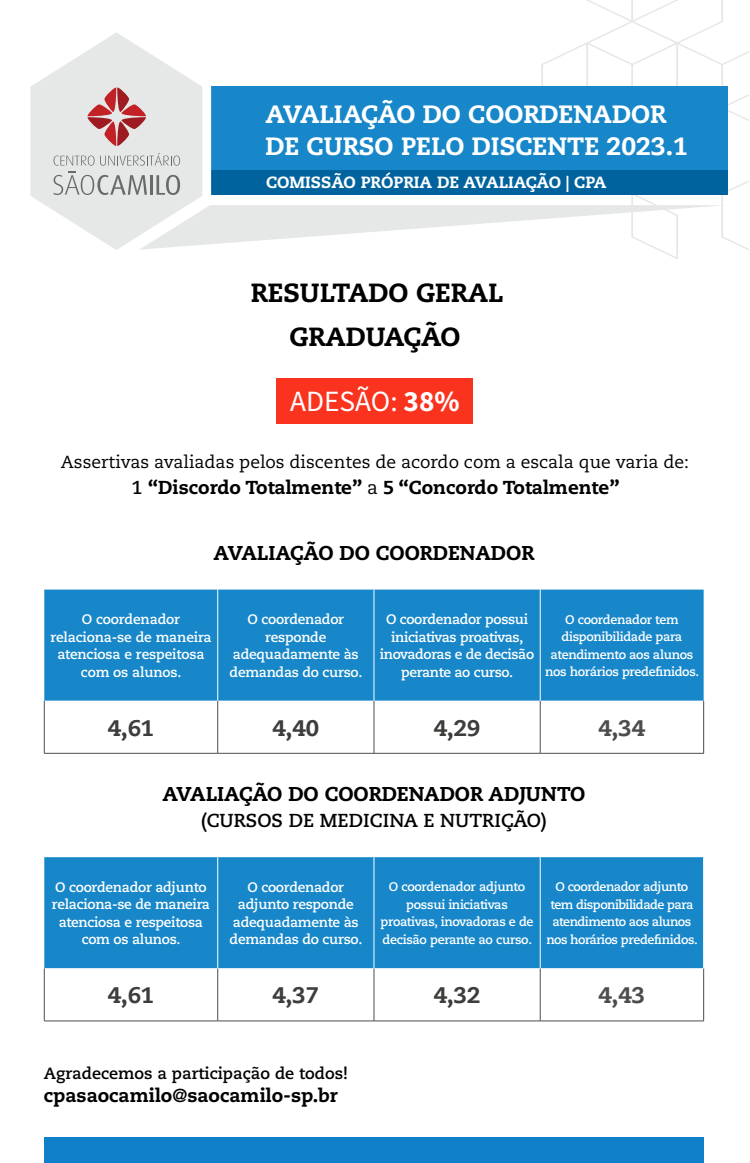
<style>
.page{position:relative;width:750px;height:1163px;background:#fff}
.page>*{position:absolute;margin:0;border:0;box-sizing:border-box;transform-origin:0 0}
.t1{font:29.38px "Source Sans Variable";color:#fff}
.t2{font:800 26.25px "Caecilia LT Std";color:#000}
.t3{font:800 25px/32.5px "Caecilia LT Std";color:#fff}
.t4{font:800 22.5px "Caecilia LT Std";color:#3d3d3b}
.t5{font:800 22.5px "Caecilia LT Std";color:#4d4d4f}
.t6{font:800 20px "Caecilia LT Std";color:#000}
.t7{font:800 18.75px "Caecilia LT Std";color:#000}
.t8{font:700 18.75px "Caecilia LT Std";color:#000}
.t9{font:17.5px "Caecilia LT Std";color:#000}
.t10{font:700 16.25px "Caecilia LT Std";color:#000}
.t11{font:800 16.25px "Caecilia LT Std";color:#fff}
.t12{font:700 13.75px/17.5px "Caecilia LT Std";letter-spacing:-.02em;color:#fff;text-align:center}
.t13{font:700 12.5px/17.5px "Caecilia LT Std";letter-spacing:-.025em;color:#fff;text-align:center}
.s1{font-weight:700}
.s2{font-weight:400}
</style>
<div class="page">
<div style="left:44px;top:1137px;width:660px;height:25px;background:#0f80c9"></div>
<svg style="left:496px;top:0;width:253px;height:259px"></svg>
<div style="left:116px;top:87px;width:612px;height:87px;background:#1787c9"></div>
<div style="left:186px;top:170px;width:542px;height:25px;background:#00639e"></div>
<svg style="left:30px;top:33px;width:185px;height:217px"></svg>
<svg style="left:53px;top:85px;width:127px;height:110px;background:#d7caca"></svg>
<svg style="left:139px;top:205px;width:588px;height:45px"></svg>
<div style="left:277px;top:378px;width:196px;height:46px;background:#fa331f"></div>
<div style="left:44px;top:589px;width:660px;height:111px;background:#1787c9"></div>
<svg style="left:45px;top:700px;width:658px;height:53px"></svg>
<hr style="left:44px;top:700px;width:1px;height:53px;background:#4d4d4f">
<hr style="left:218px;top:700px;width:1px;height:53px;background:#4d4d4f">
<hr style="left:374px;top:700px;width:1px;height:53px;background:#4d4d4f">
<hr style="left:540px;top:700px;width:1px;height:53px;background:#4d4d4f">
<hr style="left:703px;top:700px;width:1px;height:53px;background:#4d4d4f">
<hr style="left:44px;top:753px;width:174px;height:1px;background:#4d4d4f">
<hr style="left:218px;top:753px;width:156px;height:1px;background:#4d4d4f">
<hr style="left:374px;top:753px;width:166px;height:1px;background:#4d4d4f">
<hr style="left:540px;top:753px;width:164px;height:1px;background:#4d4d4f">
<hr style="left:218px;top:589px;width:1px;height:111px;background:#fff">
<hr style="left:374px;top:589px;width:1px;height:111px;background:#fff">
<hr style="left:540px;top:589px;width:1px;height:111px;background:#fff">
<div style="left:44px;top:857px;width:659px;height:111px;background:#1787c9"></div>
<svg style="left:45px;top:968px;width:658px;height:52px"></svg>
<hr style="left:44px;top:968px;width:1px;height:52px;background:#4d4d4f">
<hr style="left:218px;top:968px;width:1px;height:52px;background:#4d4d4f">
<hr style="left:374px;top:968px;width:1px;height:52px;background:#4d4d4f">
<hr style="left:540px;top:968px;width:1px;height:52px;background:#4d4d4f">
<hr style="left:703px;top:968px;width:1px;height:52px;background:#4d4d4f">
<hr style="left:44px;top:1020px;width:174px;height:1px;background:#4d4d4f">
<hr style="left:218px;top:1020px;width:156px;height:1px;background:#4d4d4f">
<hr style="left:374px;top:1020px;width:166px;height:1px;background:#4d4d4f">
<hr style="left:540px;top:1020px;width:164px;height:1px;background:#4d4d4f">
<hr style="left:218px;top:857px;width:1px;height:111px;background:#fff">
<hr style="left:374px;top:857px;width:1px;height:111px;background:#fff">
<hr style="left:540px;top:857px;width:1px;height:111px;background:#fff">
<h3 class="t3" style="left:265px;top:98px;width:424px">AVALIAÇÃO DO COORDENADOR<br>DE CURSO PELO DISCENTE 2023.1</h3>
<p class="t11" style="left:266px;top:172px;width:342px">COMISSÃO PRÓPRIA DE AVALIAÇÃO | CPA</p>
<h2 class="t2" style="left:251px;top:276px;width:254px">RESULTADO GERAL</h2>
<h2 class="t2" style="left:289px;top:320px;width:173px">GRADUAÇÃO</h2>
<h1 class="t1" style="left:290px;top:383px;width:171px">ADESÃO: 38%</h1>
<p class="t9" style="left:61px;top:452px;width:630px">Assertivas avaliadas pelos discentes de acordo com a escala que varia de:</p>
<h3 class="t7" style="left:132px;top:475px;width:489px"><span class="s1">1</span> “Discordo Totalmente” <span class="s2">a</span> 5 “Concordo Totalmente”</h3>
<h3 class="t6" style="left:214px;top:540px;width:322px">AVALIAÇÃO DO COORDENADOR</h3>
<p class="t12" style="left:50px;top:611px;width:163px">O coordenador relaciona-se de maneira atenciosa e respeitosa com os alunos.</p>
<p class="t12" style="left:230px;top:611px;width:134px">O coordenador responde adequadamente às demandas do curso.</p>
<p class="t12" style="left:380px;top:611px;width:156px">O coordenador possui iniciativas proativas, inovadoras e de decisão perante ao curso.</p>
<p class="t13" style="left:545px;top:611px;width:156px">O coordenador tem disponibilidade para atendimento aos alunos nos horários predefinidos.</p>
<h3 class="t4" style="left:108px;top:714px;width:48px">4,61</h3>
<h3 class="t4" style="left:273px;top:714px;width:48px">4,40</h3>
<h3 class="t4" style="left:434px;top:714px;width:48px">4,29</h3>
<h3 class="t5" style="left:599px;top:714px;width:48px">4,34</h3>
<h3 class="t6" style="left:162px;top:781px;width:425px">AVALIAÇÃO DO COORDENADOR ADJUNTO</h3>
<h3 class="t8" style="left:201px;top:809px;width:347px">(CURSOS DE MEDICINA E NUTRIÇÃO)</h3>
<p class="t12" style="left:52px;top:878px;width:160px">O coordenador adjunto relaciona-se de maneira atenciosa e respeitosa com os alunos.</p>
<p class="t12" style="left:230px;top:878px;width:134px">O coordenador adjunto responde adequadamente às demandas do curso.</p>
<p class="t13" style="left:381px;top:878px;width:154px">O coordenador adjunto possui iniciativas proativas, inovadoras e de decisão perante ao curso.</p>
<p class="t13" style="left:546px;top:878px;width:153px">O coordenador adjunto tem disponibilidade para atendimento aos alunos nos horários predefinidos.</p>
<h3 class="t4" style="left:108px;top:981px;width:48px">4,61</h3>
<h3 class="t4" style="left:273px;top:981px;width:48px">4,37</h3>
<h3 class="t4" style="left:434px;top:981px;width:48px">4,32</h3>
<h3 class="t5" style="left:599px;top:981px;width:48px">4,43</h3>
<p class="t10" style="left:44px;top:1063px;width:305px">Agradecemos a participação de todos!</p>
<h3 class="t7" style="left:44px;top:1083px;width:295px">cpasaocamilo@saocamilo-sp.br</h3>
</div>
